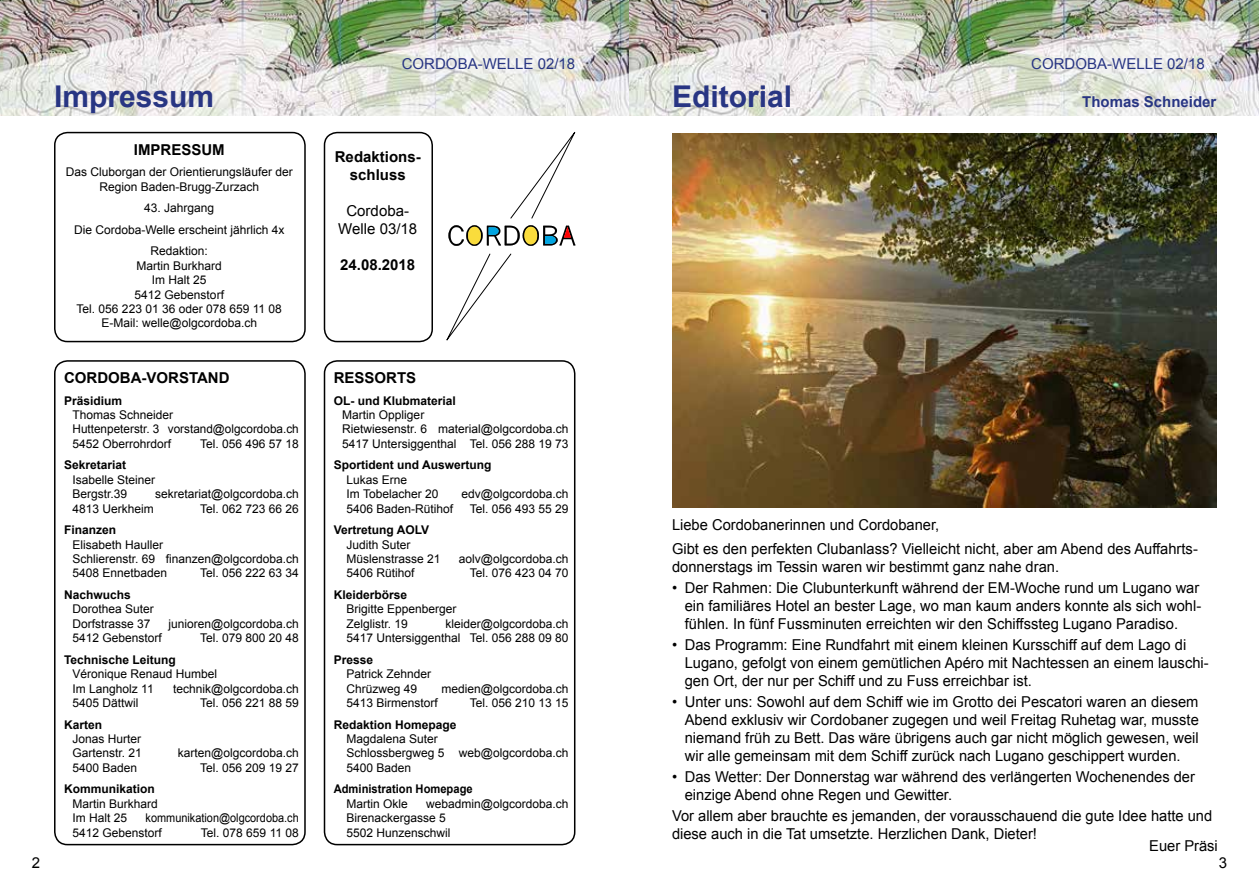
<style>
.page{position:relative;width:1259px;height:893px;background:#fff}
.page>*{position:absolute;margin:0;border:0;box-sizing:border-box;transform-origin:0 0}
.t1{font:700 30px "Arial";color:#283583}
.t2{font:15px/18px "Arial";color:#000}
.t3{font:700 15px/18px "Arial";color:#000;text-align:center}
.t4{font:15px "Arial";color:#283583}
.t5{font:700 15px "Arial";color:#283583}
.t6{font:12px/14.4px "Arial";color:#000}
.t7{font:700 12px "Arial";color:#000}
.t8{font:12px/14.4px "Arial";color:#000;scale:.91 1}
.t9{font:700 12px "Arial";color:#000;scale:.93 1}
</style>
<div class="page">
<img style="left:0;top:0;width:1259px;height:116px">
<svg style="left:446px;top:132px;width:129px;height:209px"></svg>
<div style="left:54px;top:360px;width:252px;height:485px;border:2px solid #000;border-radius:13px"></div>
<div style="left:54px;top:132px;width:252px;height:210px;border:2px solid #000;border-radius:13px"></div>
<div style="left:324px;top:132px;width:109px;height:210px;border:2px solid #000;border-radius:13px"></div>
<div style="left:324px;top:360px;width:251px;height:485px;border:2px solid #000;border-radius:13px"></div>
<img style="left:672px;top:133px;width:544px;height:374px">
<h1 class="t1" style="left:54px;top:77px;width:162px">Impressum</h1>
<p class="t3" style="left:134px;top:141px;width:92px">IMPRESSUM</p>
<p class="t6" style="left:66px;top:165px;width:228px;text-align:center">Das Cluborgan der Orientierungsläufer der<br>Region Baden-Brugg-Zurzach</p>
<p class="t6" style="left:74px;top:197px;width:212px;line-height:21.6px;text-align:center">43. Jahrgang<br>Die Cordoba-Welle erscheint jährlich 4x<br>Redaktion:</p>
<p class="t6" style="left:77px;top:259px;width:207px;text-align:center">Martin Burkhard<br>Im Halt 25<br>5412 Gebenstorf<br>Tel. 056 223 01 36 oder 078 659 11 08<br>E-Mail: welle@olgcordoba.ch</p>
<p class="t3" style="left:64px;top:369px;width:167px">CORDOBA-VORSTAND</p>
<p class="t7" style="left:64px;top:392px;width:60px">Präsidium</p>
<p class="t6" style="left:73px;top:408px;width:228px">Thomas Schneider<br>Huttenpeterstr. 3 vorstand@olgcordoba.ch<br>5452 Oberrohrdorf</p>
<p class="t6" style="left:200px;top:436px;width:100px">Tel. 056 496 57 18</p>
<p class="t7" style="left:64px;top:457px;width:64px">Sekretariat</p>
<p class="t6" style="left:73px;top:472px;width:84px">Isabelle Steiner<br>Bergstr.39</p>
<p class="t6" style="left:155px;top:487px;width:145px">sekretariat@olgcordoba.ch</p>
<p class="t6" style="left:73px;top:501px;width:83px">4813 Uerkheim</p>
<p class="t6" style="left:200px;top:501px;width:100px">Tel. 062 723 66 26</p>
<p class="t7" style="left:64px;top:522px;width:54px">Finanzen</p>
<p class="t6" style="left:73px;top:537px;width:228px">Elisabeth Hauller<br>Schlierenstr. 69 finanzen@olgcordoba.ch<br>5408 Ennetbaden</p>
<p class="t6" style="left:200px;top:566px;width:100px">Tel. 056 222 63 34</p>
<p class="t7" style="left:64px;top:587px;width:68px">Nachwuchs</p>
<p class="t6" style="left:73px;top:602px;width:83px">Dorothea Suter<br>Dorfstrasse 37</p>
<p class="t6" style="left:168px;top:616px;width:132px">junioren@olgcordoba.ch</p>
<p class="t6" style="left:73px;top:631px;width:91px">5412 Gebenstorf</p>
<p class="t6" style="left:200px;top:631px;width:100px">Tel. 079 800 20 48</p>
<p class="t7" style="left:64px;top:652px;width:113px">Technische Leitung</p>
<p class="t6" style="left:73px;top:667px;width:146px">Véronique Renaud Humbel<br>Im Langholz 11</p>
<p class="t6" style="left:173px;top:681px;width:127px">technik@olgcordoba.ch</p>
<p class="t6" style="left:73px;top:696px;width:68px">5405 Dättwil</p>
<p class="t6" style="left:200px;top:696px;width:100px">Tel. 056 221 88 59</p>
<p class="t7" style="left:64px;top:716px;width:40px">Karten</p>
<p class="t6" style="left:73px;top:732px;width:71px">Jonas Hurter<br>Gartenstr. 21</p>
<p class="t6" style="left:178px;top:746px;width:122px">karten@olgcordoba.ch</p>
<p class="t6" style="left:73px;top:760px;width:66px">5400 Baden</p>
<p class="t6" style="left:200px;top:760px;width:100px">Tel. 056 209 19 27</p>
<p class="t7" style="left:64px;top:781px;width:92px">Kommunikation</p>
<p class="t6" style="left:73px;top:796px;width:87px">Martin Burkhard<br>Im Halt 25</p>
<p class="t8" style="left:73px;top:811px;width:250px;text-indent:73px">kommunikation@olgcordoba.ch<br>5412 Gebenstorf</p>
<p class="t6" style="left:201px;top:825px;width:99px">Tel. 078 659 11 08</p>
<p class="t4" style="left:402px;top:54px;width:175px">CORDOBA-WELLE 02/18</p>
<p class="t4" style="left:1031px;top:54px;width:175px">CORDOBA-WELLE 02/18</p>
<p class="t3" style="left:335px;top:148px;width:87px">Redaktions&shy;schluss</p>
<p class="t2" style="left:338px;top:202px;width:80px;text-align:center">Cordoba-<br>Welle 03/18</p>
<p class="t3" style="left:340px;top:256px;width:77px">24.08.2018</p>
<p class="t3" style="left:334px;top:369px;width:84px">RESSORTS</p>
<p class="t7" style="left:334px;top:392px;width:124px">OL- und Klubmaterial</p>
<p class="t6" style="left:342px;top:408px;width:228px">Martin Oppliger<br>Rietwiesenstr. 6 material@olgcordoba.ch<br>5417 Untersiggenthal Tel. 056 288 19 73</p>
<p class="t7" style="left:334px;top:457px;width:159px">Sportident und Auswertung</p>
<p class="t6" style="left:346px;top:472px;width:93px">Lukas Erne<br>Im Tobelacher 20</p>
<p class="t6" style="left:461px;top:487px;width:108px">edv@olgcordoba.ch</p>
<p class="t6" style="left:346px;top:501px;width:108px">5406 Baden-Rütihof</p>
<p class="t6" style="left:470px;top:501px;width:100px">Tel. 056 493 55 29</p>
<p class="t7" style="left:334px;top:522px;width:97px">Vertretung AOLV</p>
<p class="t6" style="left:346px;top:537px;width:96px">Judith Suter<br>Müslenstrasse 21</p>
<p class="t6" style="left:459px;top:552px;width:111px">aolv@olgcordoba.ch</p>
<p class="t6" style="left:346px;top:566px;width:70px">5406 Rütihof</p>
<p class="t6" style="left:470px;top:566px;width:100px">Tel. 076 423 04 70</p>
<p class="t7" style="left:334px;top:587px;width:75px">Kleiderbörse</p>
<p class="t6" style="left:346px;top:602px;width:112px">Brigitte Eppenberger<br>Zelglistr. 19</p>
<p class="t6" style="left:346px;top:616px;width:223px;text-align:right">kleider@olgcordoba.ch<br>5417 Untersiggenthal Tel. 056 288 09 80</p>
<p class="t7" style="left:334px;top:652px;width:41px">Presse</p>
<p class="t6" style="left:346px;top:667px;width:86px">Patrick Zehnder<br>Chrüzweg 49</p>
<p class="t6" style="left:441px;top:681px;width:128px">medien@olgcordoba.ch</p>
<p class="t6" style="left:346px;top:696px;width:93px">5413 Birmenstorf</p>
<p class="t6" style="left:470px;top:696px;width:100px">Tel. 056 210 13 15</p>
<p class="t7" style="left:334px;top:716px;width:124px">Redaktion Homepage</p>
<p class="t6" style="left:346px;top:732px;width:223px">Magdalena Suter<br>Schlossbergweg 5 web@olgcordoba.ch<br>5400 Baden</p>
<p class="t9" style="left:334px;top:781px;width:151px">Administration Homepage</p>
<p class="t6" style="left:346px;top:796px;width:63px">Martin Okle</p>
<p class="t6" style="left:346px;top:796px;width:223px;text-indent:80px">webadmin@olgcordoba.ch<br>Birenackergasse 5<br>5502 Hunzenschwil</p>
<h1 class="t1" style="left:672px;top:77px;width:122px">Editorial</h1>
<p class="t5" style="left:1082px;top:92px;width:136px">Thomas Schneider</p>
<p class="t2" style="left:672px;top:513px;width:527px;line-height:24px">Liebe Cordobanerinnen und Cordobaner,<br>Gibt es den perfekten Clubanlass? Vielleicht nicht, aber am Abend des Auffahrts-</p>
<p class="t2" style="left:672px;top:558px;width:388px">donnerstags im Tessin waren wir bestimmt ganz nahe dran.</p>
<p class="t2" style="left:685px;top:579px;width:518px;text-indent:-13px">• Der Rahmen: Die Clubunterkunft während der EM-Woche rund um Lugano war ein familiäres Hotel an bester Lage, wo man kaum anders konnte als sich wohl&shy;fühlen. In fünf Fussminuten erreichten wir den Schiffssteg Lugano Paradiso.</p>
<p class="t2" style="left:685px;top:636px;width:525px;text-indent:-13px">• Das Programm: Eine Rundfahrt mit einem kleinen Kursschiff auf dem Lago di<br>Lugano, gefolgt von einem gemütlichen Apéro mit Nachtessen an einem lauschi&shy;gen Ort, der nur per Schiff und zu Fuss erreichbar ist.</p>
<p class="t2" style="left:685px;top:693px;width:515px;text-align:justify;text-indent:-13px">• Unter uns: Sowohl auf dem Schiff wie im Grotto dei Pescatori waren an diesem Abend exklusiv wir Cordobaner zugegen und weil Freitag Ruhetag war, musste niemand früh zu Bett. Das wäre übrigens auch gar nicht möglich gewesen, weil wir alle gemeinsam mit dem Schiff zurück nach Lugano geschippert wurden.</p>
<p class="t2" style="left:685px;top:768px;width:512px;text-indent:-13px">• Das Wetter: Der Donnerstag war während des verlängerten Wochenendes der einzige Abend ohne Regen und Gewitter.</p>
<p class="t2" style="left:672px;top:807px;width:542px">Vor allem aber brauchte es jemanden, der vorausschauend die gute Idee hatte und diese auch in die Tat umsetzte. Herzlichen Dank, Dieter!</p>
<p class="t2" style="left:1149px;top:837px;width:70px">Euer Präsi</p>
<p class="t2" style="left:32px;top:854px;width:10px">2</p>
<p class="t2" style="left:1219px;top:854px;width:10px">3</p>
</div>
